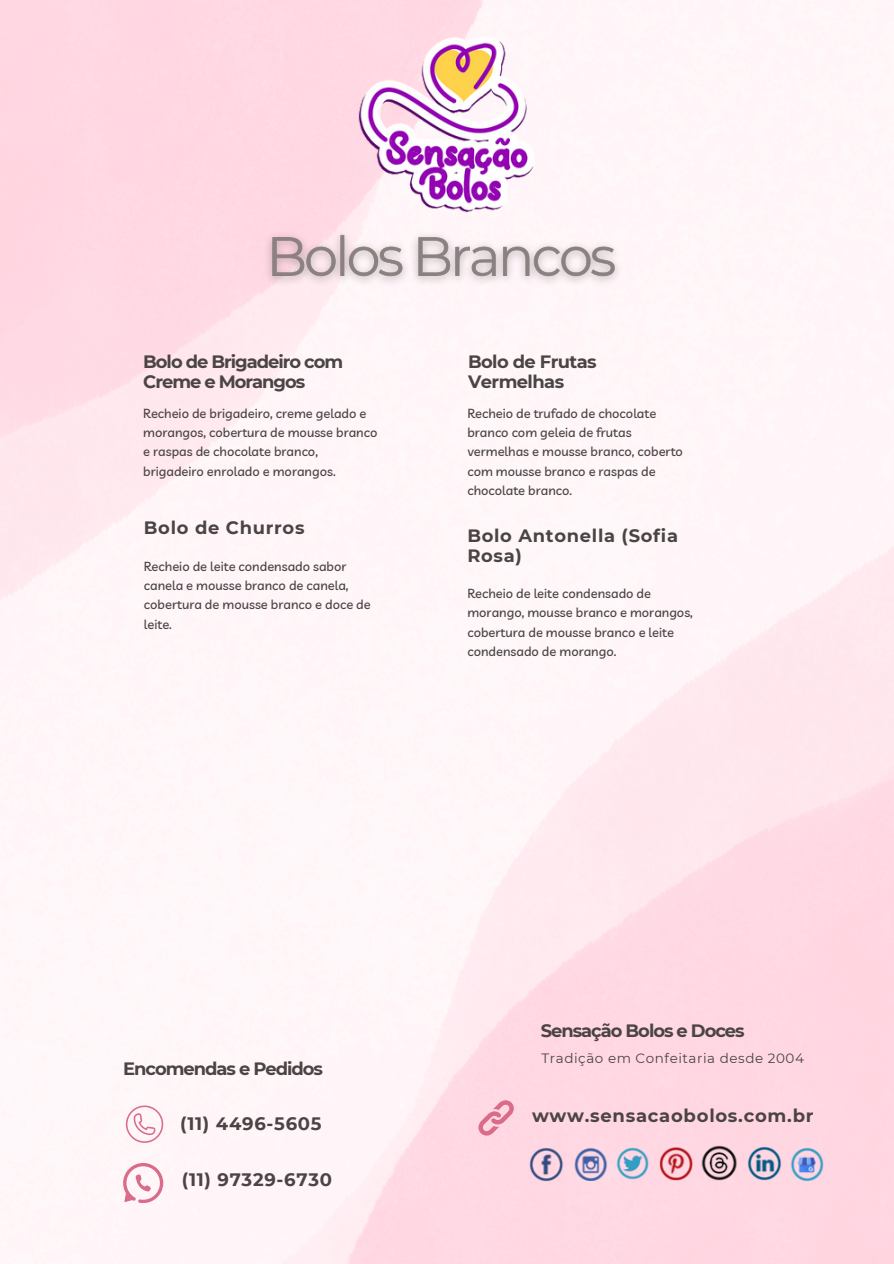
<style>
.page{position:relative;width:894px;height:1264px;background:#fff}
.page>*{position:absolute;margin:0;border:0;box-sizing:border-box;transform-origin:0 0}
.t1{font:700 18px "Montserrat";letter-spacing:.04em;color:#4b4444}
.t2{font:700 17.85px/20.2px "Montserrat";letter-spacing:-.055em;color:#4b4444}
.t3{font:700 17.85px/20.2px "Montserrat";letter-spacing:.04em;color:#4b4444}
.t4{font:700 17.85px/20.2px "Montserrat";letter-spacing:-.03em;color:#4b4444}
.t5{font:13.5px "Montserrat";letter-spacing:.04em;color:#4b4444}
.t6{font:500 12.9px/19.2px "Livvic";color:#4b4444}
</style>
<div class="page">
<img style="left:0;top:0;width:893px;height:1263px">
<svg style="left:123px;top:1162px;width:40px;height:42px"></svg>
<svg style="left:126px;top:1105px;width:37px;height:37px"></svg>
<svg style="left:478px;top:1100px;width:35px;height:35px"></svg>
<img style="left:526px;top:1147px;width:40px;height:33px">
<img style="left:574px;top:1146px;width:34px;height:34px">
<img style="left:613px;top:1147px;width:38px;height:32px">
<img style="left:656px;top:1146px;width:40px;height:34px">
<img style="left:744px;top:1146px;width:39px;height:34px">
<img style="left:787px;top:1147px;width:39px;height:34px">
<img style="left:698px;top:1145px;width:42px;height:35px">
<img style="left:258px;top:222px;width:370px;height:70px">
<img style="left:357px;top:32px;width:179px;height:181px">
<h3 class="t2" style="left:143px;top:351px;width:201px">Bolo de Brigadeiro com<br>Creme e Morangos</h3>
<h2 class="t6" style="left:143px;top:403px;width:235px">Recheio de brigadeiro, creme gelado e morangos, cobertura de mousse branco e raspas de chocolate branco, brigadeiro enrolado e morangos.</h2>
<h2 class="t3" style="left:144px;top:517px;width:162px">Bolo de Churros</h2>
<h2 class="t6" style="left:144px;top:556px;width:228px">Recheio de leite condensado sabor canela e mousse branco de canela, cobertura de mousse branco e doce de leite.</h2>
<p class="t4" style="left:468px;top:351px;width:130px">Bolo de Frutas<br>Vermelhas</p>
<h2 class="t6" style="left:467px;top:403px;width:217px">Recheio de trufado de chocolate branco com geleia de frutas vermelhas e mousse branco, coberto com mousse branco e raspas de chocolate branco.</h2>
<p class="t3" style="left:467px;top:525px;width:212px">Bolo Antonella (Sofia<br>Rosa)</p>
<h2 class="t6" style="left:467px;top:583px;width:227px">Recheio de leite condensado de morango, mousse branco e morangos, cobertura de mousse branco e leite condensado de morango.</h2>
<p class="t2" style="left:123px;top:1058px;width:201px">Encomendas e Pedidos</p>
<p class="t1" style="left:180px;top:1112px;width:143px">(11) 4496-5605</p>
<p class="t1" style="left:182px;top:1168px;width:151px">(11) 97329-6730</p>
<h2 class="t2" style="left:540px;top:1020px;width:205px">Sensação Bolos e Doces</h2>
<p class="t5" style="left:541px;top:1050px;width:264px">Tradição em Confeitaria desde 2004</p>
<p class="t1" style="left:532px;top:1104px;width:283px">www.sensacaobolos.com.br</p>
</div>
